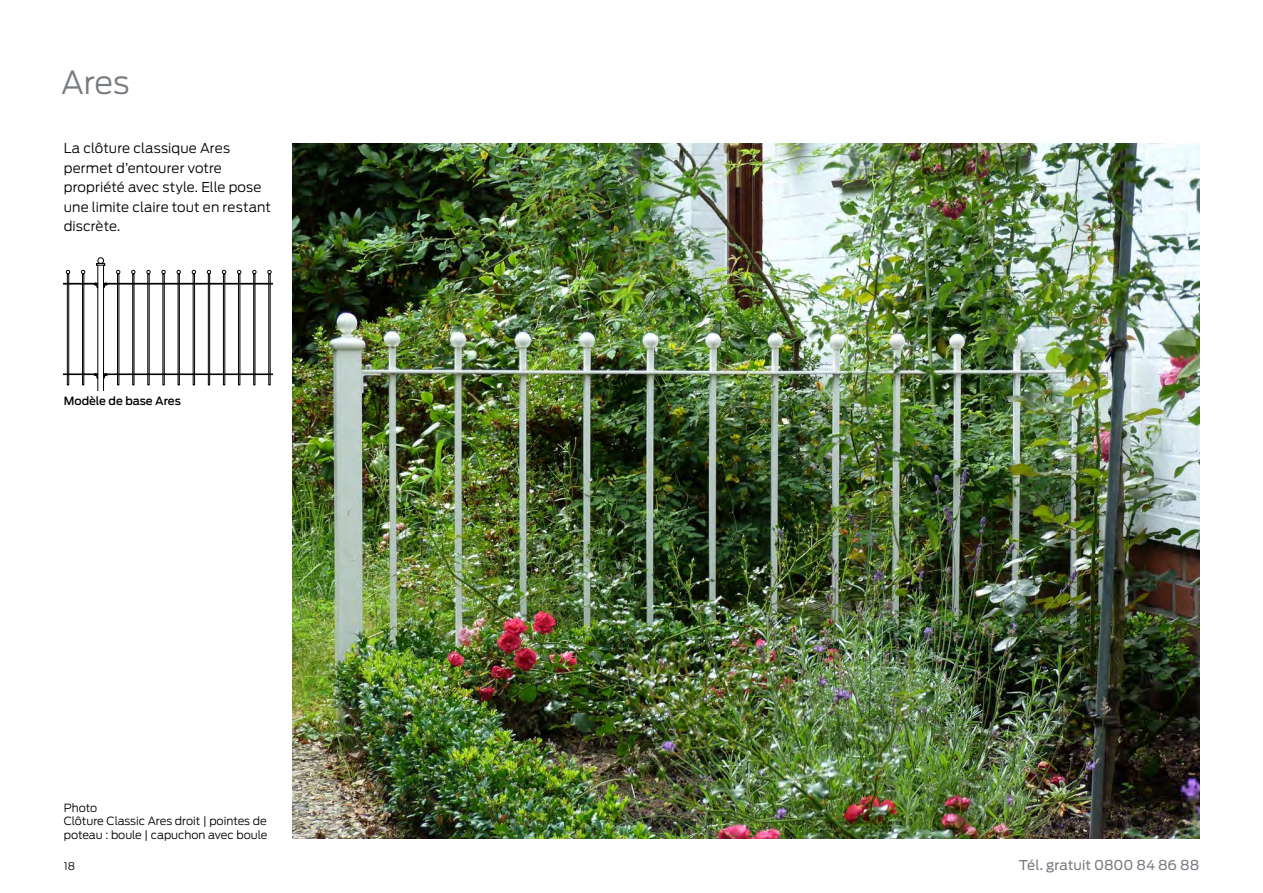
<style>
.page{position:relative;width:1263px;height:893px;background:#fff}
.page>*{position:absolute;margin:0;border:0;box-sizing:border-box;transform-origin:0 0}
.t1{font:300 31.5px "Antenna";color:#787b80}
.t2{font:300 13.5px/19.5px "Antenna";letter-spacing:.005em;color:#000}
.t3{font:13.5px "Antenna";letter-spacing:-.005em;color:#787b80}
.t4{font:300 11.25px/13.5px "Antenna";color:#000}
.t5{font:500 11.25px "Antenna";color:#000}
.t6{font:300 10.5px "Antenna";color:#000}
</style>
<div class="page">
<hr style="left:104px;top:284px;width:168px;height:1px;background:#000">
<hr style="left:104px;top:283px;width:168px;height:1px;background:#000">
<hr style="left:104px;top:374px;width:168px;height:1px;background:#000">
<hr style="left:64px;top:284px;width:34px;height:1px;background:#000">
<hr style="left:64px;top:283px;width:34px;height:1px;background:#000">
<hr style="left:64px;top:374px;width:34px;height:1px;background:#000">
<hr style="left:270px;top:284px;width:1px;height:90px;background:#000">
<hr style="left:268px;top:284px;width:1px;height:90px;background:#000">
<svg style="left:267px;top:270px;width:5px;height:13px"></svg>
<hr style="left:255px;top:284px;width:1px;height:90px;background:#000">
<hr style="left:253px;top:284px;width:1px;height:90px;background:#000">
<svg style="left:252px;top:270px;width:4px;height:13px"></svg>
<hr style="left:240px;top:284px;width:1px;height:90px;background:#000">
<hr style="left:238px;top:284px;width:1px;height:90px;background:#000">
<svg style="left:238px;top:375px;width:2px;height:10px"></svg>
<svg style="left:237px;top:270px;width:4px;height:13px"></svg>
<hr style="left:225px;top:284px;width:1px;height:90px;background:#000">
<hr style="left:223px;top:284px;width:1px;height:90px;background:#000">
<svg style="left:223px;top:375px;width:2px;height:10px"></svg>
<svg style="left:222px;top:270px;width:4px;height:13px"></svg>
<hr style="left:209px;top:284px;width:1px;height:90px;background:#000">
<hr style="left:208px;top:284px;width:1px;height:90px;background:#000">
<svg style="left:208px;top:375px;width:2px;height:10px"></svg>
<svg style="left:207px;top:270px;width:4px;height:13px"></svg>
<hr style="left:194px;top:284px;width:1px;height:90px;background:#000">
<hr style="left:193px;top:284px;width:1px;height:90px;background:#000">
<svg style="left:193px;top:375px;width:2px;height:10px"></svg>
<svg style="left:192px;top:270px;width:4px;height:13px"></svg>
<hr style="left:179px;top:284px;width:1px;height:90px;background:#000">
<hr style="left:178px;top:284px;width:1px;height:90px;background:#000">
<svg style="left:177px;top:270px;width:4px;height:13px"></svg>
<hr style="left:164px;top:284px;width:1px;height:90px;background:#000">
<hr style="left:163px;top:284px;width:1px;height:90px;background:#000">
<svg style="left:162px;top:270px;width:4px;height:13px"></svg>
<hr style="left:149px;top:284px;width:1px;height:90px;background:#000">
<hr style="left:148px;top:284px;width:1px;height:90px;background:#000">
<svg style="left:146px;top:270px;width:5px;height:13px"></svg>
<hr style="left:134px;top:284px;width:1px;height:90px;background:#000">
<hr style="left:132px;top:284px;width:1px;height:90px;background:#000">
<svg style="left:131px;top:270px;width:4px;height:13px"></svg>
<hr style="left:68px;top:284px;width:1px;height:90px;background:#000">
<hr style="left:67px;top:284px;width:1px;height:90px;background:#000">
<svg style="left:67px;top:375px;width:2px;height:10px"></svg>
<svg style="left:66px;top:270px;width:4px;height:13px"></svg>
<svg style="left:81px;top:257px;width:39px;height:133px"></svg>
<img style="left:292px;top:144px;width:907px;height:695px">
<h1 class="t1" style="left:61px;top:64px;width:70px">Ares</h1>
<p class="t2" style="left:64px;top:139px;width:209px">La clôture classique Ares permet d’entourer votre propriété avec style. Elle pose une limite claire tout en restant discrète.</p>
<p class="t5" style="left:64px;top:394px;width:119px">Modèle de base Ares</p>
<p class="t4" style="left:64px;top:801px;width:205px">Photo<br>Clôture Classic Ares droit | pointes de poteau : boule | capuchon avec boule</p>
<p class="t6" style="left:64px;top:860px;width:13px">18</p>
<p class="t3" style="left:1019px;top:857px;width:182px">Tél. gratuit 0800 84 86 88</p>
</div>
